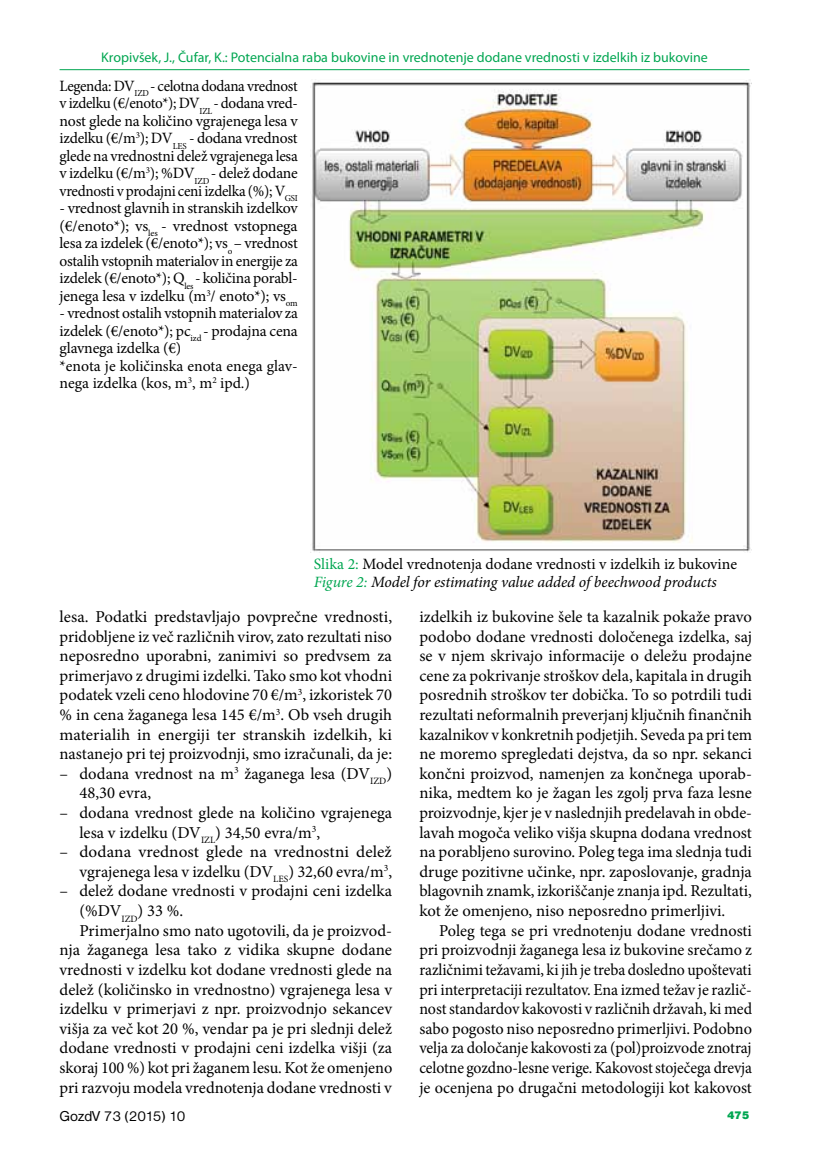
<style>
.page{position:relative;width:819px;height:1166px;background:#fff}
.page>*{position:absolute;margin:0;border:0;box-sizing:border-box;transform-origin:0 0}
.t1{font:16.62px/19.6px "Minion Pro";color:#000;text-align:justify}
.t2{font:15.75px/17.5px "Minion Pro";letter-spacing:-.01em;color:#000}
.t3{font:15.75px/17.5px "Minion Pro";letter-spacing:-.01em;color:#000;text-align:justify;scale:.96 1}
.t4{font:14.88px "Nimbus San DEE";color:#000}
.t5{font:14px "Myriad Pro";color:#00a651}
.t6{font:11.38px "Nimbus San DEE Blac";color:#00a651}
.s1{color:#00a651}
.s2{font-style:italic;color:#00a651}
.s3{font-style:italic}
</style>
<div class="page">
<hr style="left:60px;top:69px;width:689px;height:1px;background:#00a651">
<img style="left:312px;top:79px;width:440px;height:473px">
<p class="t5" style="left:101px;top:49px;width:608px">Kropivšek, J., Čufar, K.: Potencialna raba bukovine in vrednotenje dodane vrednosti v izdelkih iz bukovine</p>
<p class="t3" style="left:60px;top:77px;width:250px">Legenda: DV<sub>IZD</sub> - celotna dodana vrednost v izdelku (€/enoto*); DV<sub>IZL</sub> - dodana vred&shy;nost glede na količino vgrajenega lesa v izdelku (€/m<sup>3</sup>); DV<sub>LES</sub> - dodana vrednost glede na vrednostni delež vgrajenega lesa v izdelku (€/m<sup>3</sup>); %DV<sub>IZD</sub> - delež dodane vrednosti v prodajni ceni izdelka (%); V<sub>GSI</sub></p>
<p class="t2" style="left:60px;top:200px;width:240px;text-align:justify">- vrednost glavnih in stranskih izdelkov (€/enoto*); vs<sub>les</sub> - vrednost vstopnega lesa za izdelek (€/enoto*); vs<sub>o</sub> – vrednost ostalih vstopnih materialov in energije za izdelek (€/enoto*); Q<sub>les</sub> - količina porabl&shy;jenega lesa v izdelku (m<sup>3</sup>/ enoto*); vs<sub>om</sub></p>
<p class="t2" style="left:60px;top:305px;width:240px">- vrednost ostalih vstopnih materialov za izdelek (€/enoto*); pc<sub>izd</sub> - prodajna cena glavnega izdelka (€)<br>*enota je količinska enota enega glav&shy;nega izdelka (kos, m<sup>3</sup>, m<sup>2</sup> ipd.)</p>
<p class="t2" style="left:314px;top:555px;width:425px"><span class="s1">Slika 2:</span> Model vrednotenja dodane vrednosti v izdelkih iz bukovine<br><span class="s2">Figure 2:</span> <span class="s3">Model for estimating value added of beechwood products</span></p>
<p class="t1" style="left:60px;top:607px;width:334px">lesa. Podatki predstavljajo povprečne vrednosti, pridobljene iz več različnih virov, zato rezultati niso neposredno uporabni, zanimivi so predvsem za primerjavo z drugimi izdelki. Tako smo kot vhodni podatek vzeli ceno hlodovine 70 €/m<sup>3</sup>, izkoristek 70 % in cena žaganega lesa 145 €/m<sup>3</sup>. Ob vseh drugih materialih in energiji ter stranskih izdelkih, ki nastanejo pri tej proizvodnji, smo izračunali, da je:</p>
<p class="t1" style="left:79px;top:764px;width:314px;text-indent:-20px">– dodana vrednost na m<sup>3</sup> žaganega lesa (DV<sub>IZD</sub>)<br>48,30 evra,</p>
<p class="t1" style="left:79px;top:803px;width:314px;text-indent:-20px">– dodana vrednost glede na količino vgrajenega lesa v izdelku (DV<sub>IZL</sub>) 34,50 evra/m<sup>3</sup>,</p>
<p class="t1" style="left:60px;top:842px;width:334px;text-align:right">– dodana vrednost glede na vrednostni delež vgrajenega lesa v izdelku (DV<sub>LES</sub>) 32,60 evra/m<sup>3</sup>,</p>
<p class="t1" style="left:60px;top:881px;width:334px">– delež dodane vrednosti v prodajni ceni izdelka</p>
<p class="t1" style="left:79px;top:901px;width:105px">(%DV<sub>IZD</sub>) 33 %.</p>
<p class="t1" style="left:79px;top:920px;width:314px">Primerjalno smo nato ugotovili, da je proizvod-</p>
<p class="t1" style="left:60px;top:940px;width:334px">nja žaganega lesa tako z vidika skupne dodane</p>
<p class="t1" style="left:60px;top:960px;width:334px">vrednosti v izdelku kot dodane vrednosti glede na</p>
<p class="t1" style="left:60px;top:979px;width:334px">delež (količinsko in vrednostno) vgrajenega lesa v</p>
<p class="t1" style="left:60px;top:999px;width:334px">izdelku v primerjavi z npr. proizvodnjo sekancev</p>
<p class="t1" style="left:60px;top:1018px;width:334px">višja za več kot 20 %, vendar pa je pri slednji delež</p>
<p class="t1" style="left:60px;top:1038px;width:334px">dodane vrednosti v prodajni ceni izdelka višji (za</p>
<p class="t1" style="left:60px;top:1058px;width:334px">skoraj 100 %) kot pri žaganem lesu. Kot že omenjeno</p>
<p class="t1" style="left:60px;top:1077px;width:334px">pri razvoju modela vrednotenja dodane vrednosti v</p>
<p class="t1" style="left:419px;top:607px;width:334px">izdelkih iz bukovine šele ta kazalnik pokaže pravo podobo dodane vrednosti določenega izdelka, saj se v njem skrivajo informacije o deležu prodajne cene za pokrivanje stroškov dela, kapitala in drugih posrednih stroškov ter dobička. To so potrdili tudi rezultati neformalnih preverjanj ključnih finančnih kazalnikov v konkretnih podjetjih. Seveda pa pri tem ne moremo spregledati dejstva, da so npr. sekanci končni proizvod, namenjen za končnega uporab&shy;nika, medtem ko je žagan les zgolj prva faza lesne proizvodnje, kjer je v naslednjih predelavah in obde&shy;lavah mogoča veliko višja skupna dodana vrednost na porabljeno surovino. Poleg tega ima slednja tudi druge pozitivne učinke, npr. zaposlovanje, gradnja blagovnih znamk, izkoriščanje znanja ipd. Rezultati, kot že omenjeno, niso neposredno primerljivi.</p>
<p class="t1" style="left:419px;top:920px;width:334px;text-indent:20px">Poleg tega se pri vrednotenju dodane vrednosti pri proizvodnji žaganega lesa iz bukovine srečamo z različnimi težavami, ki jih je treba dosledno upoštevati pri interpretaciji rezultatov. Ena izmed težav je različ&shy;nost standardov kakovosti v različnih državah, ki med sabo pogosto niso neposredno primerljivi. Podobno velja za določanje kakovosti za (pol)proizvode znotraj celotne gozdno-lesne verige. Kakovost stoječega drevja je ocenjena po drugačni metodologiji kot kakovost</p>
<p class="t4" style="left:60px;top:1108px;width:127px">GozdV 73 (2015) 10</p>
<p class="t6" style="left:727px;top:1108px;width:24px">475</p>
</div>
